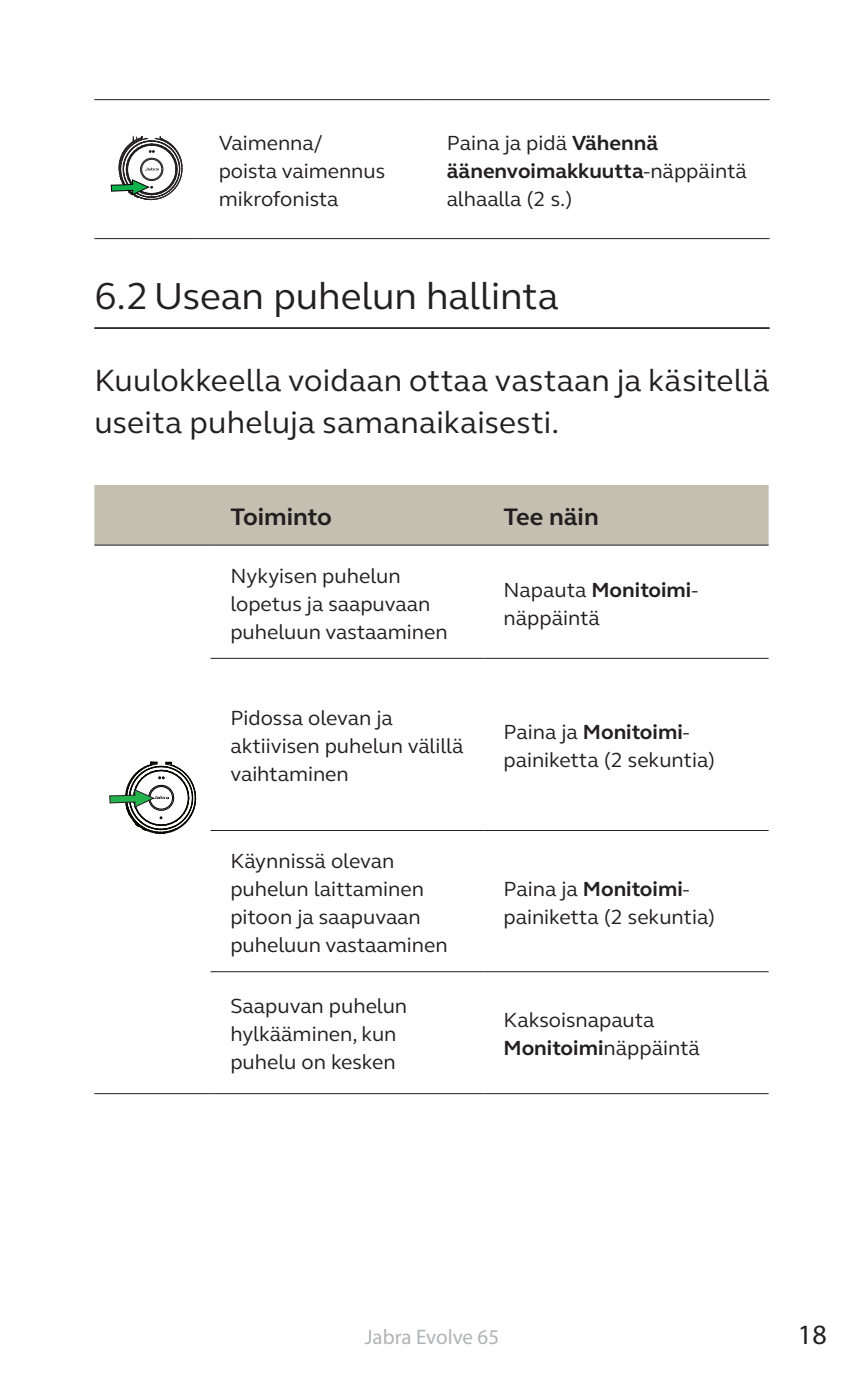
<style>
.page{position:relative;width:864px;height:1389px;background:#fff}
.page>*{position:absolute;margin:0;border:0;box-sizing:border-box;transform-origin:0 0}
.t1{font:38.5px "GN Elliot";color:#231f20}
.Body_text{font:31.5px/42px "GN Elliot";letter-spacing:.01em;color:#231f20}
.t2{font:28px "Myriad Pro";color:#231f20}
.Table_heading{font:700 24.5px "GN Elliot";color:#231f20}
.Table_text{font:21px/28px "GN Elliot";color:#231f20}
.t3{font:21px "Myriad Pro";color:#b2b3b7}
.s1{font-weight:700}
</style>
<div class="page">
<hr style="left:94px;top:327px;width:675px;height:2px;background:#231f20">
<hr style="left:94px;top:99px;width:105px;height:1px;background:#231f20">
<hr style="left:199px;top:99px;width:228px;height:1px;background:#231f20">
<hr style="left:427px;top:99px;width:342px;height:1px;background:#231f20">
<hr style="left:94px;top:238px;width:105px;height:1px;background:#231f20">
<hr style="left:199px;top:238px;width:228px;height:1px;background:#231f20">
<hr style="left:427px;top:238px;width:342px;height:1px;background:#231f20">
<svg style="left:111px;top:136px;width:72px;height:64px"></svg>
<div style="left:94px;top:485px;width:674px;height:60px;background:#c3bfb1"></div>
<hr style="left:94px;top:1093px;width:116px;height:1px;background:#231f20">
<hr style="left:210px;top:658px;width:273px;height:1px;background:#231f20">
<hr style="left:483px;top:658px;width:285px;height:1px;background:#231f20">
<hr style="left:210px;top:830px;width:273px;height:1px;background:#231f20">
<hr style="left:483px;top:830px;width:285px;height:1px;background:#231f20">
<hr style="left:210px;top:971px;width:273px;height:1px;background:#231f20">
<hr style="left:483px;top:971px;width:285px;height:1px;background:#231f20">
<hr style="left:210px;top:1093px;width:273px;height:1px;background:#231f20">
<hr style="left:483px;top:1093px;width:285px;height:1px;background:#231f20">
<hr style="left:94px;top:545px;width:116px;height:1px;background:#231f20">
<hr style="left:210px;top:545px;width:273px;height:1px;background:#231f20">
<hr style="left:483px;top:545px;width:285px;height:1px;background:#231f20">
<svg style="left:109px;top:761px;width:87px;height:73px"></svg>
<p class="Table_text" style="left:218px;top:128px;width:168px">Vaimenna/ poista vaimennus mikrofonista</p>
<p class="Table_text" style="left:446px;top:128px;width:301px">Paina ja pidä <span class="s1">Vähennä äänenvoimakkuutta</span>-näppäintä alhaalla (2 s.)</p>
<p class="t1" style="left:94px;top:271px;width:465px">6.2Usean puhelun hallinta</p>
<p class="Body_text" style="left:94px;top:359px;width:676px">Kuulokkeella voidaan ottaa vastaan ja käsitellä useita puheluja samanaikaisesti.</p>
<p class="Table_heading" style="left:230px;top:501px;width:103px">Toiminto</p>
<p class="Table_heading" style="left:503px;top:501px;width:97px">Tee näin</p>
<p class="Table_text" style="left:230px;top:561px;width:218px">Nykyisen puhelun lopetus ja saapuvaan puheluun vastaaminen</p>
<p class="Table_text" style="left:230px;top:704px;width:235px">Pidossa olevan ja aktiivisen puhelun välillä vaihtaminen</p>
<p class="Table_text" style="left:230px;top:846px;width:218px">Käynnissä olevan puhelun laittaminen pitoon ja saapuvaan puheluun vastaaminen</p>
<p class="Table_text" style="left:230px;top:992px;width:178px">Saapuvan puhelun hylkääminen, kun puhelu on kesken</p>
<p class="Table_text" style="left:503px;top:575px;width:196px">Napauta <span class="s1">Monitoimi&shy;</span>näppäintä</p>
<p class="Table_text" style="left:503px;top:718px;width:213px">Paina ja <span class="s1">Monitoimi&shy;</span>painiketta (2 sekuntia)</p>
<p class="Table_text" style="left:503px;top:874px;width:213px">Paina ja <span class="s1">Monitoimi&shy;</span>painiketta (2 sekuntia)</p>
<p class="Table_text" style="left:503px;top:1006px;width:198px">Kaksoisnapauta<br><span class="s1">Monitoimi</span>näppäintä</p>
<p class="t3" style="left:365px;top:1324px;width:136px">Jabra Evolve 65</p>
<h3 class="t2" style="left:797px;top:1317px;width:30px">18</h3>
</div>
